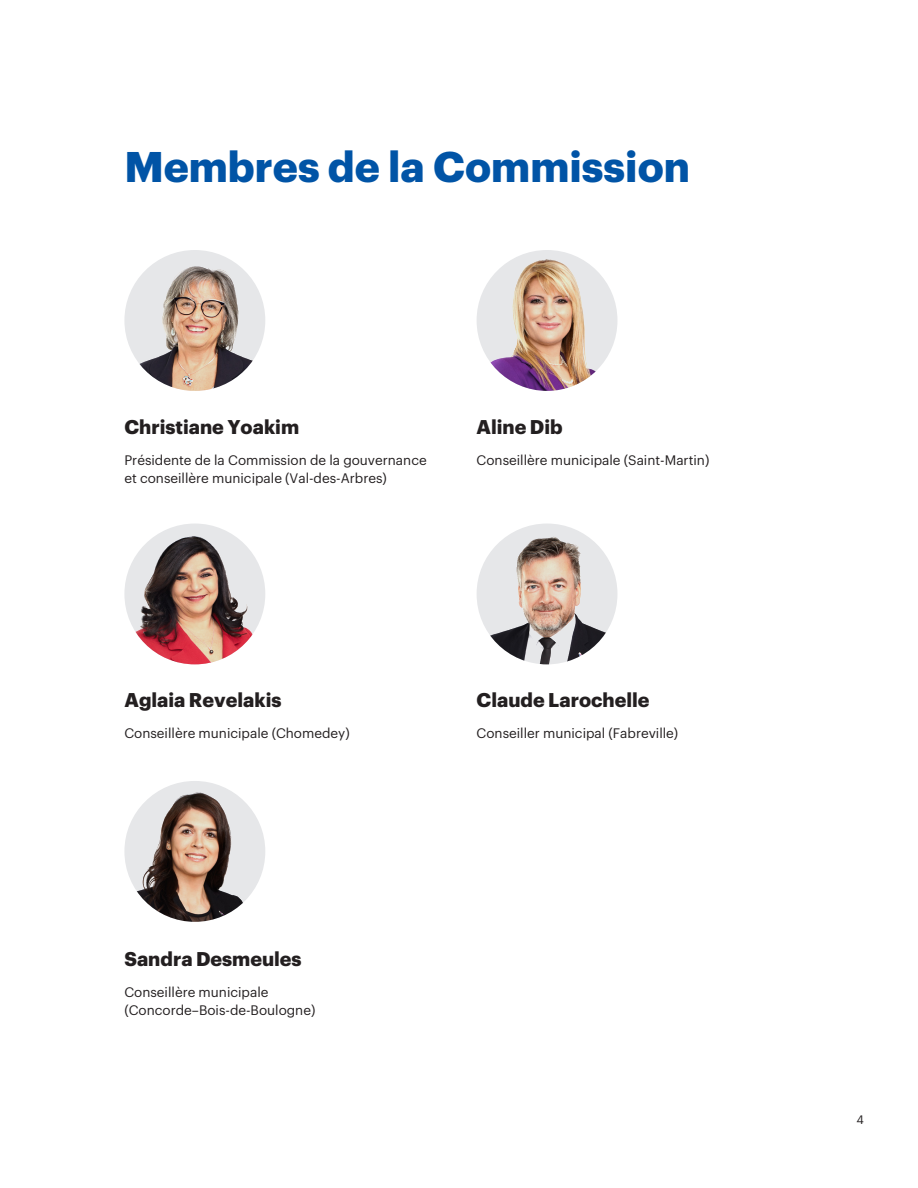
<style>
.page{position:relative;width:918px;height:1188px;background:#fff}
.page>*{position:absolute;margin:0;border:0;box-sizing:border-box;transform-origin:0 0}
.Titre_1{font:700 42px "Graphik";color:#0154a6}
.Texte_courant{font:700 19.5px "Graphik";color:#231f20}
.Texte_courant-2{font:13.5px/17.7px "Graphik";color:#231f20}
.t1{font:12px "Graphik";color:#231f20}
</style>
<div class="page">
<img style="left:124px;top:250px;width:141px;height:141px">
<img style="left:477px;top:250px;width:140px;height:141px">
<img style="left:124px;top:524px;width:141px;height:140px">
<img style="left:477px;top:525px;width:140px;height:139px">
<img style="left:124px;top:781px;width:141px;height:141px">
<p class="Titre_1" style="left:124px;top:135px;width:567px">Membres de la Commission</p>
<p class="Texte_courant" style="left:124px;top:412px;width:176px">Christiane Yoakim</p>
<p class="Texte_courant-2" style="left:124px;top:451px;width:304px">Présidente de la Commission de la gouvernance et conseillère municipale (Val-des-Arbres)</p>
<p class="Texte_courant" style="left:477px;top:412px;width:88px">Aline Dib</p>
<p class="Texte_courant-2" style="left:477px;top:451px;width:234px">Conseillère municipale (Saint-Martin)</p>
<p class="Texte_courant" style="left:124px;top:685px;width:159px">Aglaia Revelakis</p>
<p class="Texte_courant-2" style="left:124px;top:723px;width:227px">Conseillère municipale (Chomedey)</p>
<p class="Texte_courant" style="left:477px;top:685px;width:174px">Claude Larochelle</p>
<p class="Texte_courant-2" style="left:477px;top:723px;width:203px">Conseiller municipal (Fabreville)</p>
<p class="Texte_courant" style="left:124px;top:944px;width:179px">Sandra Desmeules</p>
<p class="Texte_courant-2" style="left:124px;top:983px;width:192px">Conseillère municipale (Concorde–Bois-de-Boulogne)</p>
<p class="t1" style="left:857px;top:1110px;width:9px">4</p>
</div>
